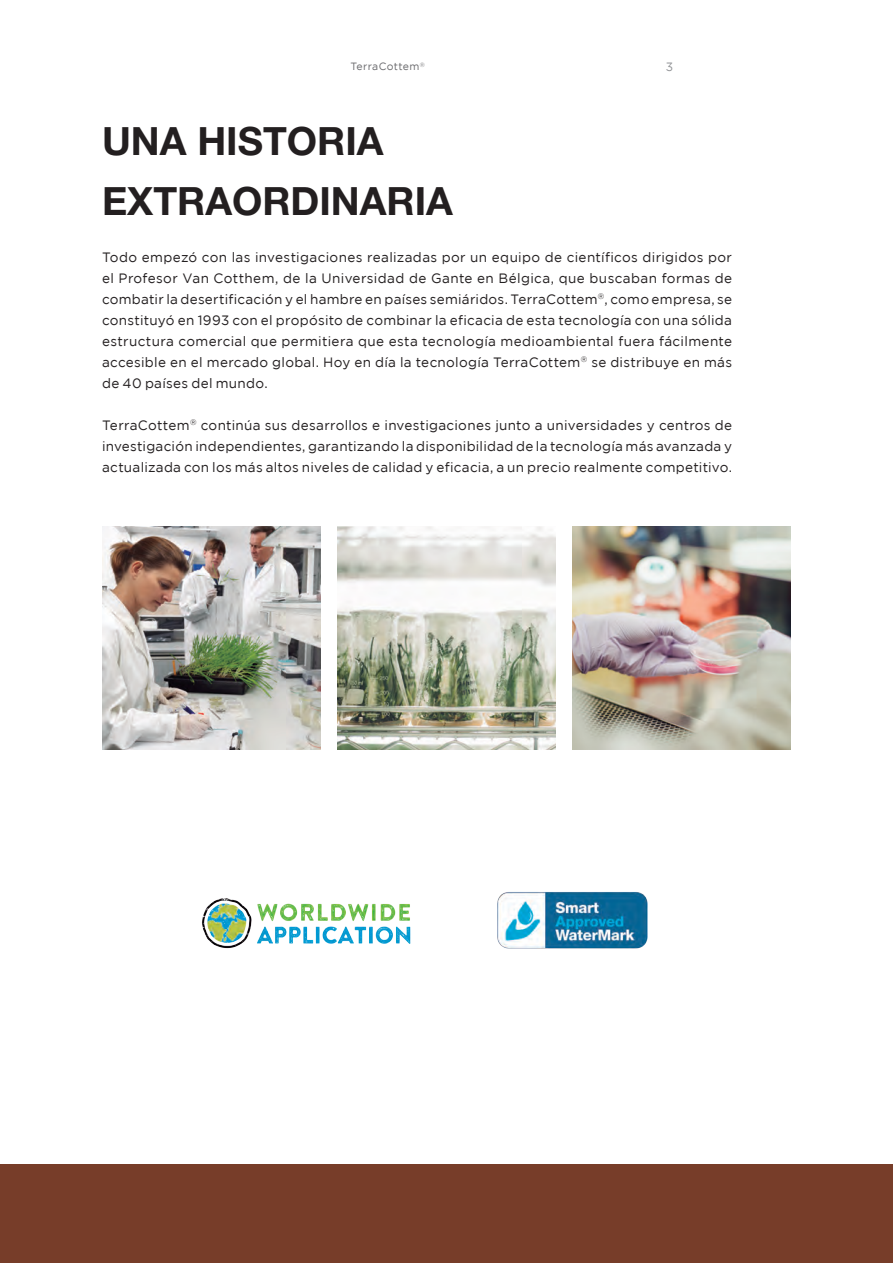
<style>
.page{position:relative;width:893px;height:1263px;background:#fff}
.page>*{position:absolute;margin:0;border:0;box-sizing:border-box;transform-origin:0 0}
.TITULARES_000{font:700 39px "Helvetica Neue LT Pro";color:#231f20}
.CUERPO_DE_TEXTO_000{font:13.5px/21px "Gotham";letter-spacing:.02em;color:#231f20;text-align:justify}
.t1{font:12px "Gotham";color:#919396}
.t2{font:10.5px "Gotham";letter-spacing:.03em;color:#6b6b6e}
</style>
<div class="page">
<img style="left:202px;top:898px;width:209px;height:51px">
<img style="left:497px;top:892px;width:151px;height:57px">
<img style="left:102px;top:526px;width:218px;height:223px">
<img style="left:337px;top:526px;width:219px;height:223px">
<img style="left:573px;top:526px;width:218px;height:223px">
<div style="left:0;top:1164px;width:893px;height:99px;background:#773d29"></div>
<p class="t2" style="left:350px;top:61px;width:76px">TerraCottem<sup>®</sup></p>
<p class="t1" style="left:666px;top:60px;width:9px">3</p>
<p class="TITULARES_000" style="left:102px;top:117px;width:283px">UNA HISTORIA</p>
<p class="TITULARES_000" style="left:102px;top:177px;width:352px">EXTRAORDINARIA</p>
<p class="CUERPO_DE_TEXTO_000" style="left:102px;top:246px;width:632px">Todo empezó con las investigaciones realizadas por un equipo de científicos dirigidos por el Profesor Van Cotthem, de la Universidad de Gante en Bélgica, que buscaban formas de combatir la desertificación y el hambre en países semiáridos. TerraCottem<sup>®</sup>, como empresa, se constituyó en 1993 con el propósito de combinar la eficacia de esta tecnología con una sólida estructura comercial que permitiera que esta tecnología medioambiental fuera fácilmente accesible en el mercado global. Hoy en día la tecnología TerraCottem<sup>®</sup> se distribuye en más de 40 países del mundo.</p>
<p class="CUERPO_DE_TEXTO_000" style="left:102px;top:414px;width:632px">TerraCottem<sup>®</sup> continúa sus desarrollos e investigaciones junto a universidades y centros de investigación independientes, garantizando la disponibilidad de la tecnología más avanzada y actualizada con los más altos niveles de calidad y eficacia, a un precio realmente competitivo.</p>
</div>
